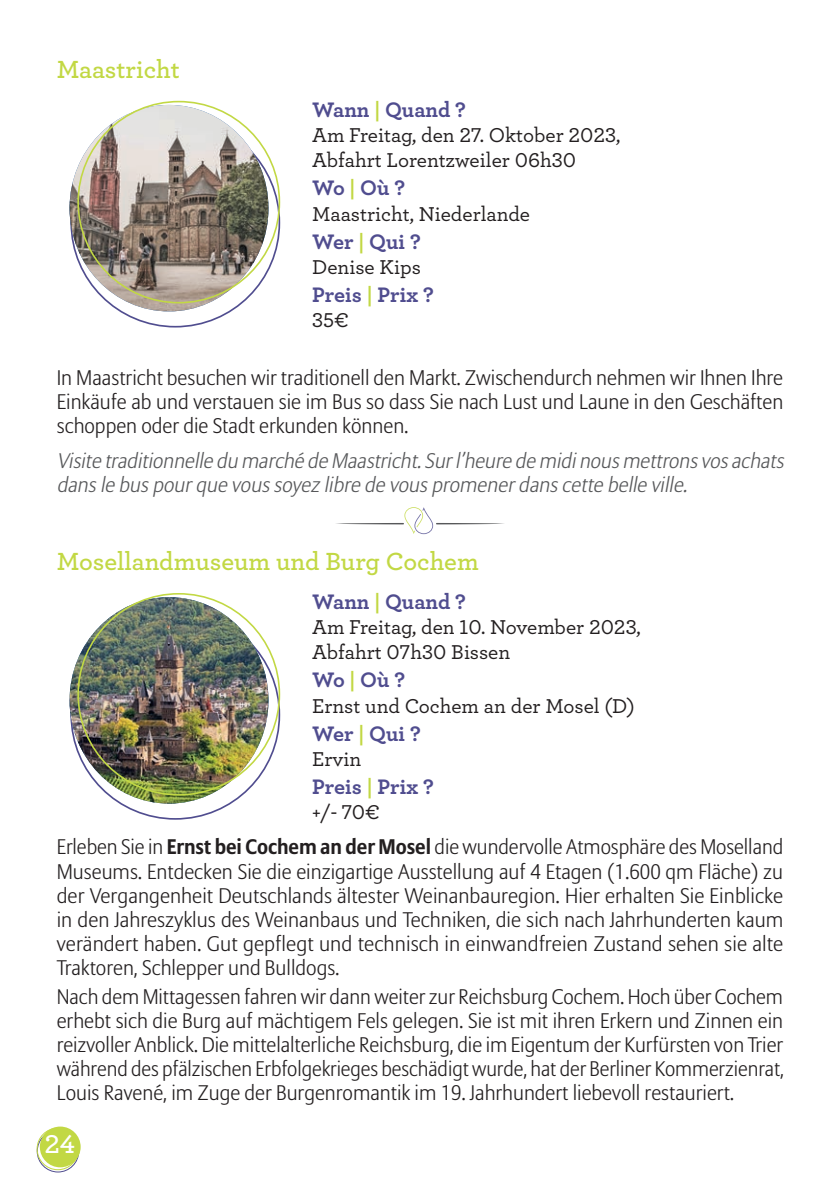
<style>
.page{position:relative;width:840px;height:1191px;background:#fff}
.page>*{position:absolute;margin:0;border:0;box-sizing:border-box;transform-origin:0 0}
.t1{font:600 27px "Archer";color:#fff}
.t2{font:600 26px "Archer";color:#c2d844}
.t3{font:700 22px "Archer";color:#504d8f}
.t4{font:300 21px/24px "Allianz Sans";color:#231f20;text-align:justify}
.t5{font:500 21px/25.2px "Archer";color:#231f20}
.t6{font:italic 300 21px/24px "Allianz Sans";color:#57585a}
.s1{color:#c2d844}
.s2{font-weight:700}
</style>
<div class="page">
<div style="left:37px;top:1130px;width:42px;height:42px;border:1px solid #504d8f;border-radius:50%"></div>
<div style="left:40px;top:1126px;width:41px;height:41px;background:#c2d844;border-radius:50%"></div>
<div style="left:37px;top:1128px;width:42px;height:41px;border:1px solid #c2d844;border-radius:50%"></div>
<svg style="left:336px;top:507px;width:168px;height:27px"></svg>
<img style="left:69px;top:105px;width:199px;height:206px">
<img style="left:69px;top:597px;width:199px;height:206px">
<p class="t2" style="left:57px;top:49px;width:125px">Maastricht</p>
<p class="t3" style="left:312px;top:92px;width:155px">Wann <span class="s1">|</span> Quand ?</p>
<p class="t5" style="left:312px;top:121px;width:309px">Am Freitag, den 27. Oktober 2023,<br>Abfahrt Lorentzweiler 06h30</p>
<p class="t3" style="left:312px;top:171px;width:95px">Wo <span class="s1">|</span> Où ?</p>
<p class="t5" style="left:312px;top:200px;width:219px">Maastricht, Niederlande</p>
<p class="t3" style="left:312px;top:224px;width:110px">Wer <span class="s1">|</span> Qui ?</p>
<p class="t5" style="left:312px;top:253px;width:110px">Denise Kips</p>
<p class="t3" style="left:312px;top:277px;width:123px">Preis <span class="s1">|</span> Prix ?</p>
<p class="t5" style="left:312px;top:306px;width:39px">35€</p>
<p class="t4" style="left:57px;top:366px;width:727px">In Maastricht besuchen wir traditionell den Markt. Zwischendurch nehmen wir Ihnen Ihre Einkäufe ab und verstauen sie im Bus so dass Sie nach Lust und Laune in den Geschäften schoppen oder die Stadt erkunden können.</p>
<p class="t6" style="left:57px;top:450px;width:732px">Visite traditionnelle du marché de Maastricht.Surl’heure de midinousmettronsvosachats dansle buspourque voussoyez libre de vouspromenerdanscette belle ville.</p>
<p class="t2" style="left:57px;top:541px;width:423px">Mosellandmuseum und Burg Cochem</p>
<p class="t3" style="left:312px;top:584px;width:155px">Wann <span class="s1">|</span> Quand ?</p>
<p class="t5" style="left:312px;top:613px;width:330px">Am Freitag, den 10. November 2023,<br>Abfahrt 07h30 Bissen</p>
<p class="t3" style="left:312px;top:663px;width:95px">Wo <span class="s1">|</span> Où ?</p>
<p class="t5" style="left:312px;top:692px;width:324px">Ernst und Cochem an der Mosel (D)</p>
<p class="t3" style="left:312px;top:716px;width:110px">Wer <span class="s1">|</span> Qui ?</p>
<p class="t5" style="left:312px;top:745px;width:51px">Ervin</p>
<p class="t3" style="left:312px;top:769px;width:123px">Preis <span class="s1">|</span> Prix ?</p>
<p class="t5" style="left:312px;top:798px;width:69px">+/- 70€</p>
<p class="t4" style="left:57px;top:836px;width:727px">Erleben Sie in <span class="s2">Ernst bei Cochem an der Mosel</span> die wundervolle Atmosphäre des Moselland Museums. Entdecken Sie die einzigartige Ausstellung auf 4 Etagen (1.600 qm Fläche) zu der Vergangenheit Deutschlands ältester Weinanbauregion. Hier erhalten Sie Einblicke in den Jahreszyklus des Weinanbaus und Techniken, die sich nach Jahrhunderten kaum verändert haben. Gut gepflegt und technisch in einwandfreien Zustand sehen sie alte Traktoren, Schlepper und Bulldogs.</p>
<p class="t4" style="left:57px;top:985px;width:728px">Nach dem Mittagessen fahren wir dann weiter zur Reichsburg Cochem. Hoch über Cochem erhebt sich die Burg auf mächtigem Fels gelegen. Sie ist mit ihren Erkern und Zinnen ein reizvoller Anblick. Die mittelalterliche Reichsburg, die im Eigentum der Kurfürsten von Trier während des pfälzischen Erbfolgekrieges beschädigt wurde, hat der Berliner Kommerzienrat, Louis Ravené, im Zuge der Burgenromantik im 19. Jahrhundert liebevoll restauriert.</p>
<p class="t1" style="left:44px;top:1124px;width:32px">24</p>
</div>
